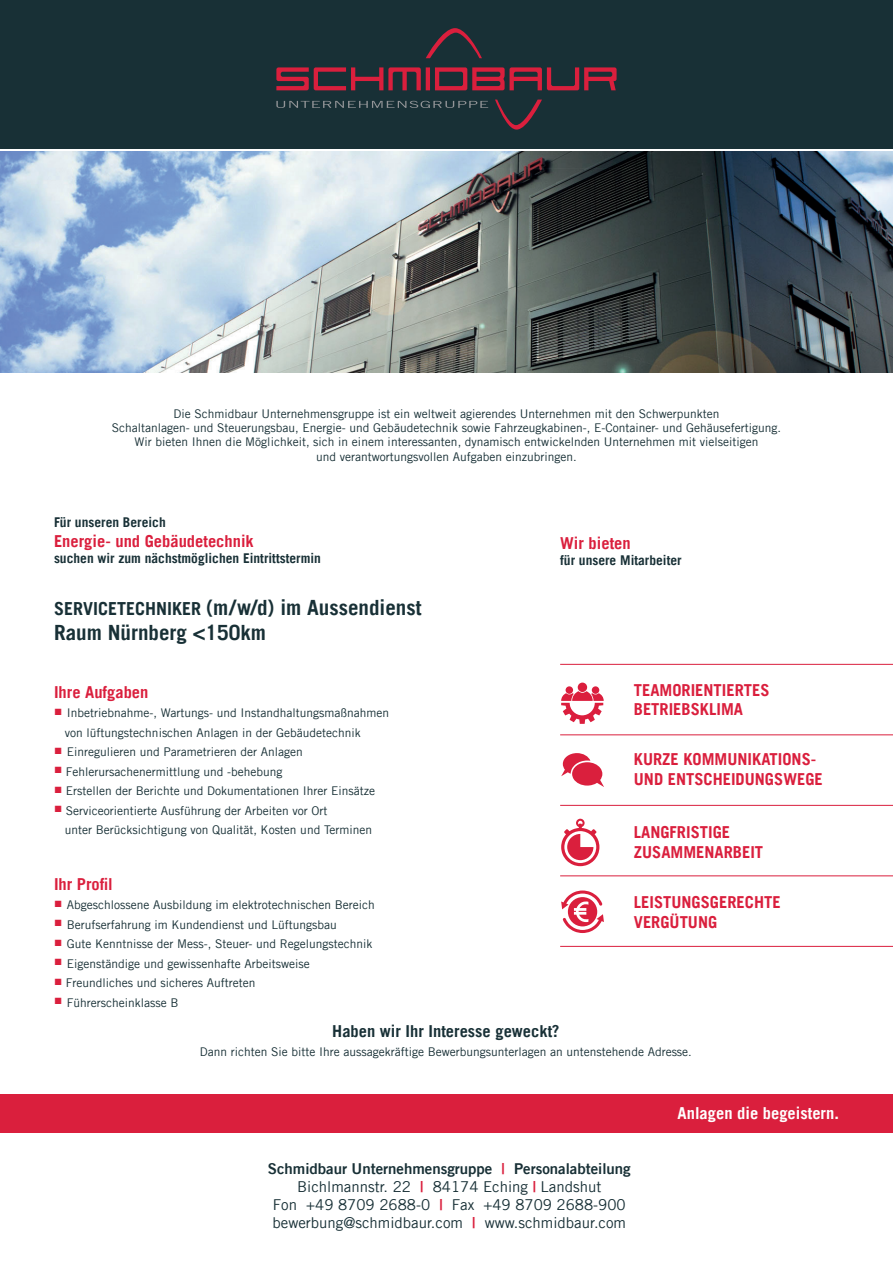
<style>
.page{position:relative;width:893px;height:1263px;background:#fff}
.page>*{position:absolute;margin:0;border:0;box-sizing:border-box;transform-origin:0 0}
.t1{font:700 21px/25.2px "Trade Gothic LT";color:#183036}
.t2{font:700 16.5px/19.8px "Trade Gothic LT";color:#da1f3d}
.t3{font:700 16.5px "Trade Gothic LT";color:#183036}
.t4{font:700 16.5px "Trade Gothic LT";color:#fff}
.t5{font:15px/18px "Trade Gothic LT";color:#183036;text-align:center}
.t6{font:15px "Trade Gothic LT Bold Two";color:#183036}
.t7{font:700 13.5px "Trade Gothic LT";color:#183036}
.t8{font:12px/14.4px "Trade Gothic LT";color:#183036}
.s1{font-size:18px}
.s2{color:#da1f3d}
.s3{font-family:"Trade Gothic LT Bold Two";color:#da1f3d}
</style>
<div class="page">
<div style="left:0;top:0;width:893px;height:149px;background:#183036"></div>
<img style="left:0;top:152px;width:893px;height:221px">
<div style="left:0;top:1095px;width:893px;height:38px;background:#da1f3d"></div>
<svg style="left:276px;top:101px;width:212px;height:7px"></svg>
<svg style="left:495px;top:100px;width:47px;height:30px"></svg>
<svg style="left:426px;top:28px;width:56px;height:30px;background:#392c37"></svg>
<svg style="left:276px;top:67px;width:145px;height:23px;background:#6b2838"></svg>
<hr style="left:426px;top:67px;width:4px;height:23px;background:#da1f3d">
<svg style="left:435px;top:67px;width:182px;height:23px;background:#722739"></svg>
<hr style="left:560px;top:664px;width:333px;height:1px;background:#da1f3d">
<hr style="left:560px;top:734px;width:333px;height:1px;background:#da1f3d">
<hr style="left:560px;top:805px;width:333px;height:1px;background:#da1f3d">
<hr style="left:560px;top:946px;width:333px;height:1px;background:#da1f3d">
<hr style="left:560px;top:875px;width:333px;height:1px;background:#da1f3d">
<div style="left:578px;top:683px;width:9px;height:9px;background:#db1e3d;border-radius:50%"></div>
<div style="left:592px;top:686px;width:7px;height:8px;background:#db1e3d;border-radius:50%"></div>
<div style="left:566px;top:686px;width:7px;height:8px;background:#db1e3d;border-radius:50%"></div>
<svg style="left:561px;top:691px;width:43px;height:33px"></svg>
<svg style="left:561px;top:819px;width:38px;height:47px"></svg>
<svg style="left:561px;top:753px;width:43px;height:34px"></svg>
<svg style="left:561px;top:890px;width:43px;height:43px"></svg>
<p class="t8" style="left:112px;top:406px;width:671px;text-align:center">Die Schmidbaur Unternehmensgruppe ist ein weltweit agierendes Unternehmen mit den Schwerpunkten<br>Schaltanlagen- und Steuerungsbau, Energie- und Gebäudetechnik sowie Fahrzeugkabinen-, E-Container- und Gehäusefertigung.<br>Wir bieten Ihnen die Möglichkeit, sich in einem interessanten, dynamisch entwickelnden Unternehmen mit vielseitigen<br>und verantwortungsvollen Aufgaben einzubringen.</p>
<p class="t7" style="left:54px;top:514px;width:113px">Für unseren Bereich</p>
<h2 class="t2" style="left:54px;top:531px;width:201px">Energie- und Gebäudetechnik</h2>
<p class="t7" style="left:54px;top:550px;width:269px">suchen wir zum nächstmöglichen Eintrittstermin</p>
<h1 class="t1" style="left:54px;top:594px;width:369px"><span class="s1">SERVICETECHNIKER</span> (m/w/d) im Aussendienst<br>Raum Nürnberg &lt;150km</h1>
<h2 class="t2" style="left:54px;top:681px;width:96px">Ihre Aufgaben</h2>
<p class="t8" style="left:65px;top:703px;width:326px;line-height:19.5px;text-indent:-11px"><sup>■</sup> Inbetriebnahme-, Wartungs- und Instandhaltungsmaßnahmen von lüftungstechnischen Anlagen in der Gebäudetechnik</p>
<p class="t8" style="left:54px;top:744px;width:250px"><sup>■</sup> Einregulieren und Parametrieren der Anlagen</p>
<p class="t8" style="left:54px;top:764px;width:230px"><sup>■</sup> Fehlerursachenermittlung und -behebung</p>
<p class="t8" style="left:54px;top:783px;width:323px"><sup>■</sup> Erstellen der Berichte und Dokumentationen Ihrer Einsätze</p>
<p class="t8" style="left:65px;top:800px;width:309px;line-height:19.5px;text-indent:-11px"><sup>■</sup> Serviceorientierte Ausführung der Arbeiten vor Ort<br>unter Berücksichtigung von Qualität, Kosten und Terminen</p>
<h2 class="t2" style="left:54px;top:873px;width:60px">Ihr Profil</h2>
<p class="t8" style="left:54px;top:897px;width:322px"><sup>■</sup> Abgeschlossene Ausbildung im elektrotechnischen Bereich</p>
<p class="t8" style="left:54px;top:917px;width:284px"><sup>■</sup> Berufserfahrung im Kundendienst und Lüftungsbau</p>
<p class="t8" style="left:54px;top:936px;width:320px"><sup>■</sup> Gute Kenntnisse der Mess-, Steuer- und Regelungstechnik</p>
<p class="t8" style="left:54px;top:956px;width:257px"><sup>■</sup> Eigenständige und gewissenhafte Arbeitsweise</p>
<p class="t8" style="left:54px;top:975px;width:203px"><sup>■</sup> Freundliches und sicheres Auftreten</p>
<p class="t8" style="left:54px;top:995px;width:126px"><sup>■</sup> Führerscheinklasse B</p>
<h2 class="t2" style="left:560px;top:533px;width:72px">Wir bieten</h2>
<p class="t7" style="left:560px;top:552px;width:123px">für unsere Mitarbeiter</p>
<h2 class="t2" style="left:634px;top:679px;width:137px">TEAMORIENTIERTES<br>BETRIEBSKLIMA</h2>
<h2 class="t2" style="left:634px;top:749px;width:190px">KURZE KOMMUNIKATIONS-<br>UND ENTSCHEIDUNGSWEGE</h2>
<h2 class="t2" style="left:634px;top:822px;width:131px">LANGFRISTIGE<br>ZUSAMMENARBEIT</h2>
<h2 class="t2" style="left:634px;top:892px;width:148px">LEISTUNGSGERECHTE<br>VERGÜTUNG</h2>
<h2 class="t3" style="left:332px;top:1021px;width:229px">Haben wir Ihr Interesse geweckt?</h2>
<p class="t8" style="left:200px;top:1045px;width:493px">Dann richten Sie bitte Ihre aussagekräftige Bewerbungsunterlagen an untenstehende Adresse.</p>
<p class="t6" style="left:268px;top:1159px;width:364px">Schmidbaur Unternehmensgruppe <span class="s2">|</span> Personalabteilung</p>
<p class="t5" style="left:273px;top:1177px;width:355px">Bichlmannstr. 22 <span class="s3">|</span> 84174 Eching <span class="s3">|</span> Landshut<br>Fon +49 8709 2688-0 <span class="s3">|</span> Fax +49 8709 2688-900 bewerbung@schmidbaur.com <span class="s3">|</span> www.schmidbaur.com</p>
<h2 class="t4" style="left:678px;top:1103px;width:163px">Anlagen die begeistern.</h2>
</div>
